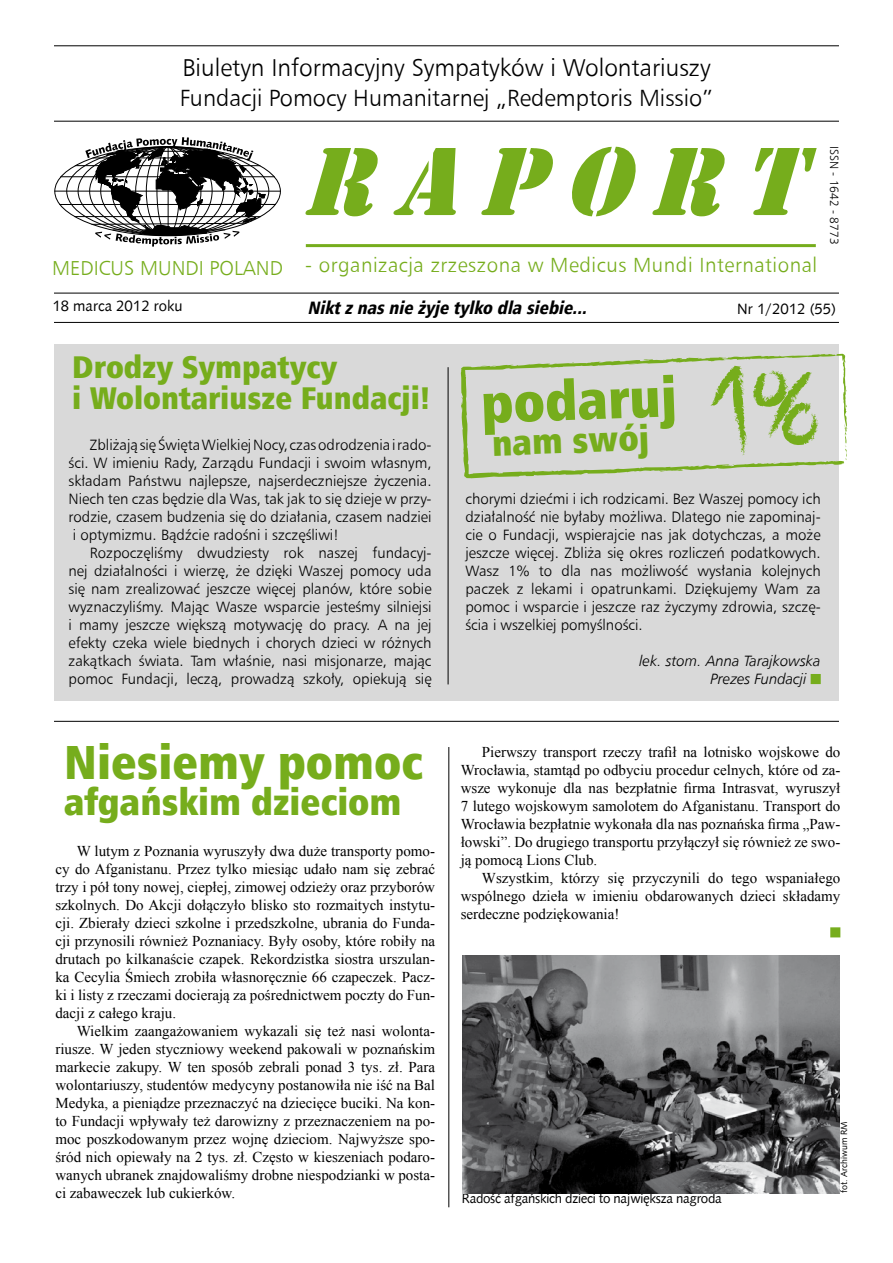
<style>
.page{position:relative;width:893px;height:1263px;background:#fff}
.page>*{position:absolute;margin:0;border:0;box-sizing:border-box;transform-origin:0 0}
.t1{font:italic 100.5px "Army";color:#76ad1c}
.t2{font:55.5px "Humnst 777 X Blk Cn EU Normal";color:#76ad1c}
.t3{font:48px "Humnst 777 X Blk Cn EU Normal";color:#76ad1c}
.t4{font:37.5px "Humnst 777 X Blk Cn EU Normal";color:#76ad1c}
.t5{font:36px "Humnst 777 X Blk Cn EU Normal";color:#76ad1c}
.t6{font:31.5px/31.5px "Humnst 777 X Blk Cn EU Normal";color:#76ad1c}
.t7{font:24.45px "Humnst 777 Lt EU Normal";color:#000}
.t8{font:23.55px "Humnst 777 Lt EU Normal";color:#000}
.t9{font:20.55px "Humnst 777 Lt EU Normal";letter-spacing:.025em;color:#76ad1c}
.t10{font:italic 18px "Humnst 777 Blk Cn EU Normal";color:#000}
.t11{font:15px/18px "Times New Roman";color:#000;text-align:justify}
.t12{font:15px/18px "Humnst 777 Lt EU Normal";color:#000;text-align:justify}
.t13{font:15px/18px "Humnst 777 Lt EU Italic";color:#000}
.t14{font:15px "Humanst 531 EU Normal";color:#000}
.t15{font:13.5px "Humanst 531 EU Normal";letter-spacing:-.025em;color:#000}
.t16{font:12px "Humnst 777 Lt EU Normal";color:#000}
.t17{font:9px "Humanst 531 EU Normal";color:#000}
</style>
<div class="page">
<div style="left:830px;top:927px;width:10px;height:10px;background:#76ad1c;border:2px solid #76ad1c"></div>
<div style="left:54px;top:344px;width:784px;height:357px;background:#d9d9d9"></div>
<hr style="left:54px;top:121px;width:785px;height:1px;background:#000">
<hr style="left:306px;top:244px;width:510px;height:3px;background:#76ad1c">
<hr style="left:54px;top:293px;width:785px;height:1px;background:#000">
<hr style="left:54px;top:322px;width:785px;height:1px;background:#000">
<hr style="left:54px;top:45px;width:785px;height:1px;background:#000">
<hr style="left:55px;top:191px;width:225px;height:1px;background:#000">
<hr style="left:61px;top:176px;width:213px;height:1px;background:#000">
<hr style="left:60px;top:204px;width:215px;height:1px;background:#000">
<hr style="left:75px;top:165px;width:185px;height:1px;background:#000">
<hr style="left:75px;top:216px;width:185px;height:1px;background:#000">
<svg style="left:85px;top:137px;width:181px;height:110px"></svg>
<div style="left:146px;top:147px;width:42px;height:88px;border:1px solid #000;border-radius:50%"></div>
<div style="left:157px;top:147px;width:22px;height:88px;border:1px solid #000;border-radius:50%"></div>
<hr style="left:449px;top:747px;width:1px;height:460px;background:#000">
<hr style="left:448px;top:367px;width:1px;height:317px;background:#000">
<hr style="left:54px;top:721px;width:785px;height:1px;background:#000">
<img style="left:462px;top:955px;width:377px;height:238px">
<svg style="left:460px;top:354px;width:387px;height:124px"></svg>
<svg style="left:843px;top:360px;width:3px;height:5px"></svg>
<svg style="left:843px;top:445px;width:4px;height:19px"></svg>
<svg style="left:844px;top:424px;width:4px;height:11px"></svg>
<svg style="left:843px;top:380px;width:4px;height:13px"></svg>
<svg style="left:568px;top:362px;width:8px;height:5px"></svg>
<svg style="left:708px;top:355px;width:110px;height:110px"></svg>
<div style="left:811px;top:674px;width:10px;height:10px;background:#76ad1c;border:2px solid #76ad1c"></div>
<h3 class="t7" style="left:182px;top:53px;width:530px">Biuletyn Informacyjny Sympatyków i Wolontariuszy</h3>
<h3 class="t8" style="left:180px;top:83px;width:535px">Fundacji Pomocy Humanitarnej „Redemptoris Missio”</h3>
<h1 class="t1" style="left:301px;top:124px;width:534px">RAPORT</h1>
<h3 class="t9" style="left:52px;top:252px;width:766px"><sub>MEDICUS</sub> <sub>MUNDI</sub> <sub>POLAND</sub> - organizacja zrzeszona w Medicus Mundi International</h3>
<p class="t16" style="left:842px;top:146px;width:100px;rotate:90deg">ISSN - 1642 - 8773</p>
<p class="t10" style="left:308px;top:296px;width:285px">Niktz nasnie żyje tylko dla siebie...</p>
<p class="t14" style="left:52px;top:297px;width:132px">18 marca 2012 roku</p>
<p class="t14" style="left:737px;top:299px;width:100px">Nr 1/2012 (55)</p>
<h3 class="t6" style="left:72px;top:351px;width:359px">Drodzy Sympatycy<br>i Wolontariusze Fundacji!</h3>
<p class="t12" style="left:69px;top:436px;width:365px;text-indent:21px">Zbliżają się Święta Wielkiej Nocy, czas odrodzenia i rado&shy;ści. W imieniu Rady, Zarządu Fundacji i swoim własnym, składam Państwu najlepsze, najserdeczniejsze życzenia.<br>Niech ten czas będzie dla Was, tak jak to się dzieje w przy&shy;rodzie, czasem budzenia się do działania, czasem nadziei i optymizmu. Bądźcie radośni i szczęśliwi!</p>
<p class="t12" style="left:69px;top:544px;width:365px;text-indent:21px">Rozpoczęliśmy dwudziesty rok naszej fundacyj&shy;nej działalności i wierzę, że dzięki Waszej pomocy uda się nam zrealizować jeszcze więcej planów, które sobie wyznaczyliśmy. Mając Wasze wsparcie jesteśmy silniejsi i mamy jeszcze większą motywację do pracy. A na jej efekty czeka wiele biednych i chorych dzieci w różnych zakątkach świata. Tam właśnie, nasi misjonarze, mając pomoc Fundacji, leczą, prowadzą szkoły, opiekują się</p>
<h3 class="t3" style="left:64px;top:731px;width:360px">Niesiemy pomoc</h3>
<h3 class="t4" style="left:64px;top:777px;width:339px">afgańskim dzieciom</h3>
<p class="t11" style="left:55px;top:842px;width:381px;text-indent:21px">W lutym z Poznania wyruszyły dwa duże transporty pomo&shy;cy do Afganistanu. Przez tylko miesiąc udało nam się zebrać trzy i pół tony nowej, ciepłej, zimowej odzieży oraz przyborów szkolnych. Do Akcji dołączyło blisko sto rozmaitych instytu&shy;cji. Zbierały dzieci szkolne i przedszkolne, ubrania do Funda&shy;cji przynosili również Poznaniacy. Były osoby, które robiły na drutach po kilkanaście czapek. Rekordzistka siostra urszulan&shy;ka Cecylia Śmiech zrobiła własnoręcznie 66 czapeczek. Pacz&shy;ki i listy z rzeczami docierają za pośrednictwem poczty do Fun&shy;dacji z całego kraju.</p>
<p class="t11" style="left:55px;top:1022px;width:381px;text-indent:21px">Wielkim zaangażowaniem wykazali się też nasi wolonta&shy;riusze. W jeden styczniowy weekend pakowali w poznańskim markecie zakupy. W ten sposób zebrali ponad 3 tys. zł. Para wolontariuszy, studentów medycyny postanowiła nie iść na Bal Medyka, a pieniądze przeznaczyć na dziecięce buciki. Na kon&shy;to Fundacji wpływały też darowizny z przeznaczeniem na po&shy;moc poszkodowanym przez wojnę dzieciom. Najwyższe spo&shy;śród nich opiewały na 2 tys. zł. Często w kieszeniach podaro&shy;wanych ubranek znajdowaliśmy drobne niespodzianki w posta&shy;ci zabaweczek lub cukierków.</p>
<h2 class="t2" style="left:480px;top:368px;width:198px;rotate:-2deg">podaruj</h2>
<h3 class="t5" style="left:491px;top:420px;width:159px;rotate:-2deg">nam swój</h3>
<p class="t12" style="left:465px;top:490px;width:357px">chorymi dziećmi i ich rodzicami. Bez Waszej pomocy ich działalność nie byłaby możliwa. Dlatego nie zapominaj&shy;cie o Fundacji, wspierajcie nas jak dotychczas, a może jeszcze więcej. Zbliża się okres rozliczeń podatkowych.<br>Wasz 1% to dla nas możliwość wysłania kolejnych paczek z lekami i opatrunkami. Dziękujemy Wam za pomoc i wsparcie i jeszcze raz życzymy zdrowia, szczę&shy;ścia i wszelkiej pomyślności.</p>
<p class="t13" style="left:710px;top:652px;width:112px;text-indent:-71px">lek. stom. Anna Tarajkowska<br>Prezes Fundacji</p>
<p class="t11" style="left:461px;top:743px;width:381px;text-indent:21px">Pierwszy transport rzeczy trafił na lotnisko wojskowe do Wrocławia, stamtąd po odbyciu procedur celnych, które od za&shy;wsze wykonuje dla nas bezpłatnie firma Intrasvat, wyruszył 7 lutego wojskowym samolotem do Afganistanu. Transport do Wrocławia bezpłatnie wykonała dla nas poznańska firma „Paw&shy;łowski”. Do drugiego transportu przyłączył się również ze swo&shy;ją pomocą Lions Club.</p>
<p class="t11" style="left:461px;top:869px;width:381px;text-indent:21px">Wszystkim, którzy się przyczynili do tego wspaniałego wspólnego dzieła w imieniu obdarowanych dzieci składamy serdeczne podziękowania!</p>
<p class="t15" style="left:462px;top:1190px;width:261px">Radość afgańskich dzieci to największa nagroda</p>
<p class="t17" style="left:838px;top:1193px;width:73px;rotate:-90deg">fot. Archiwum RM</p>
</div>
